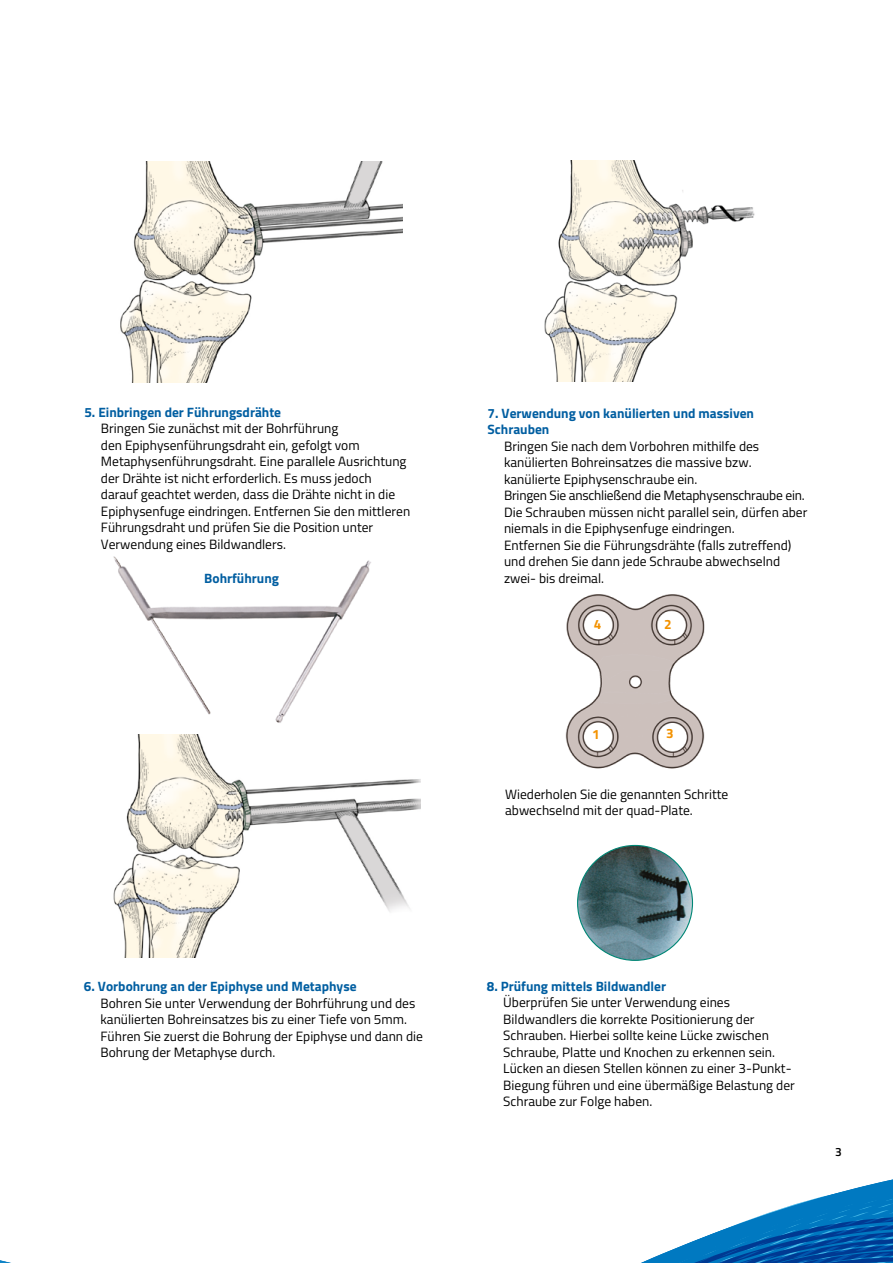
<style>
.page{position:relative;width:893px;height:1263px;background:#fff}
.page>*{position:absolute;margin:0;border:0;box-sizing:border-box;transform-origin:0 0}
.t1{font:13.5px/16.5px "Titillium";color:#000}
.t2{font:700 13.5px/16.5px "Titillium";color:#005ea1}
.t3{font:700 13.5px "Titillium";color:#f39200}
.t4{font:600 12px "Titillium";color:#000}
.s1{font-weight:700;color:#fff}
</style>
<div class="page">
<img style="left:120px;top:162px;width:282px;height:220px">
<img style="left:113px;top:556px;width:258px;height:167px">
<img style="left:544px;top:161px;width:211px;height:221px">
<img style="left:113px;top:735px;width:307px;height:222px">
<img style="left:565px;top:594px;width:140px;height:175px">
<img style="left:578px;top:845px;width:114px;height:115px;border-radius:57px">
<svg style="left:0;top:1260px;width:11px;height:3px"></svg>
<svg style="left:641px;top:1179px;width:252px;height:84px"></svg>
<p class="t2" style="left:84px;top:403px;width:198px">5. Einbringen der Führungsdrähte</p>
<p class="t1" style="left:101px;top:419px;width:311px">Bringen Sie zunächst mit der Bohrführung<br>den Epiphysenführungsdraht ein, gefolgt vom Metaphysenführungsdraht. Eine parallele Ausrichtung der Drähte ist nicht erforderlich. Es muss jedoch darauf geachtet werden, dass die Drähte nicht in die Epiphysenfuge eindringen. Entfernen Sie den mittleren Führungsdraht und prüfen Sie die Position unter Verwendung eines Bildwandlers.</p>
<p class="t2" style="left:204px;top:569px;width:76px">Bohrführung</p>
<p class="t2" style="left:487px;top:404px;width:268px">7. Verwendung von kanülierten und massiven<br>Schrauben</p>
<p class="t1" style="left:504px;top:437px;width:305px">Bringen Sie nach dem Vorbohren mithilfe des kanülierten Bohreinsatzes die massive bzw. kanülierte Epiphysenschraube ein.<br>Bringen Sie anschließend die Metaphysenschraube ein.<br>Die Schrauben müssen nicht parallel sein, dürfen aber niemals in die Epiphysenfuge eindringen.<br>Entfernen Sie die Führungsdrähte (falls zutreffend) und drehen Sie dann jede Schraube abwechselnd zwei- bis dreimal.</p>
<p class="t3" style="left:594px;top:614px;width:9px">4</p>
<p class="t3" style="left:664px;top:614px;width:9px">2</p>
<p class="t3" style="left:592px;top:724px;width:9px">1</p>
<p class="t3" style="left:666px;top:723px;width:9px">3</p>
<p class="t1" style="left:505px;top:785px;width:225px;text-indent:-18px"><span class="s1">7b.</span>Wiederholen Sie die genannten Schritte abwechselnd mit der quad-Plate.</p>
<p class="t2" style="left:84px;top:977px;width:274px">6. Vorbohrung an der Epiphyse und Metaphyse</p>
<p class="t1" style="left:100px;top:994px;width:324px">Bohren Sie unter Verwendung der Bohrführung und des kanülierten Bohreinsatzes bis zu einer Tiefe von 5mm.<br>Führen Sie zuerst die Bohrung der Epiphyse und dann die Bohrung der Metaphyse durch.</p>
<p class="t2" style="left:487px;top:977px;width:181px">8. Prüfung mittels Bildwandler</p>
<p class="t1" style="left:503px;top:993px;width:293px">Überprüfen Sie unter Verwendung eines Bildwandlers die korrekte Positionierung der Schrauben. Hierbei sollte keine Lücke zwischen Schraube, Platte und Knochen zu erkennen sein.<br>Lücken an diesen Stellen können zu einer 3-Punkt-Biegung führen und eine übermäßige Belastung der Schraube zur Folge haben.</p>
<p class="t4" style="left:835px;top:1143px;width:8px">3</p>
</div>
